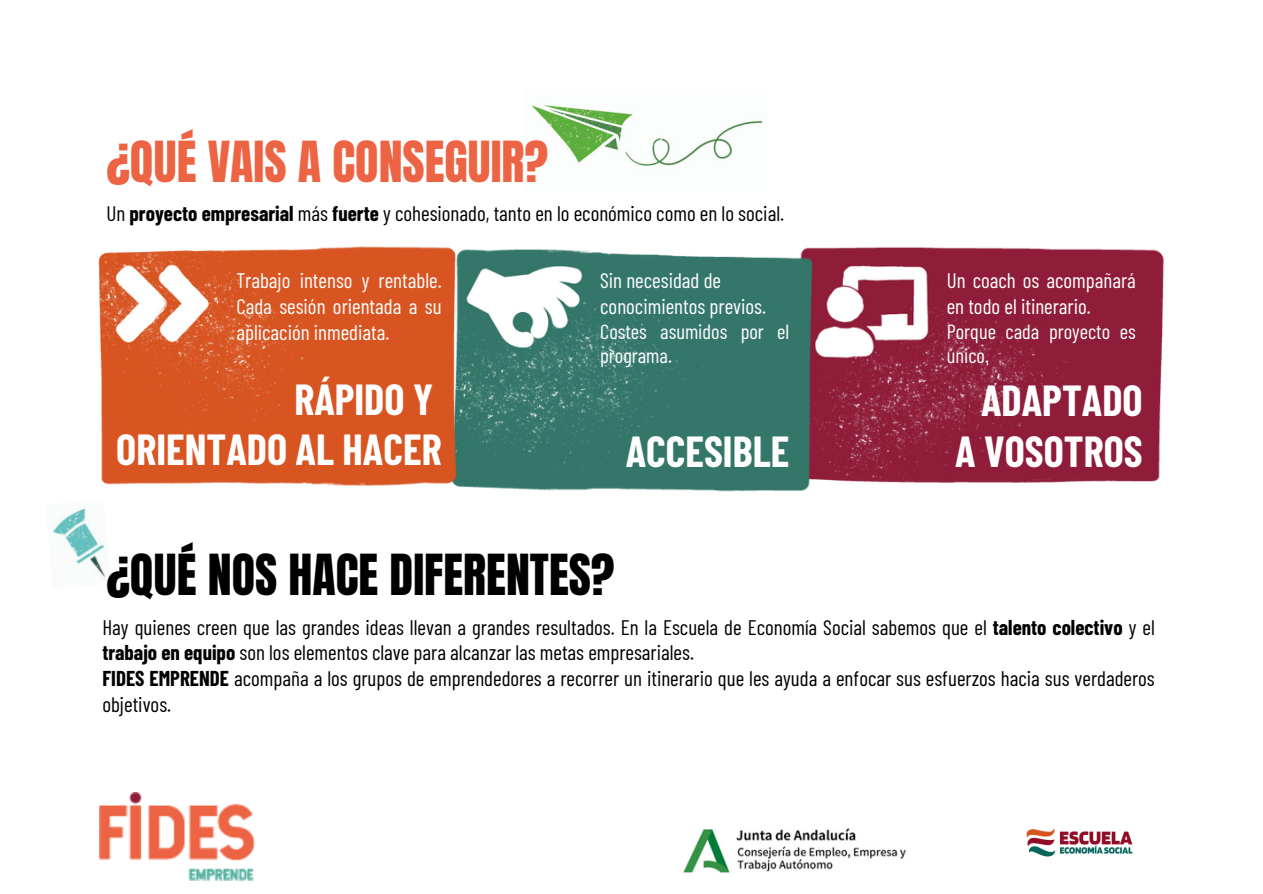
<style>
.page{position:relative;width:1263px;height:894px;background:#fff}
.page>*{position:absolute;margin:0;border:0;box-sizing:border-box;transform-origin:0 0}
.t1{font:48.15px "Anton";color:#000}
.t2{font:48.15px "Anton";color:#ec6443}
.t3{font:700 42.45px/50.7px "Barlow Condensed";color:#fff;text-align:right}
.t4{font:21px/25.8px "Barlow Condensed";color:#000}
.t5{font:21px/25.8px "Barlow Condensed";color:#fff;text-align:justify}
.t6{font:20.55px/24.8px "Barlow Condensed";color:#fff}
.s1{font-weight:700}
</style>
<div class="page">
<img style="left:531px;top:105px;width:232px;height:61px">
<img style="left:820px;top:247px;width:344px;height:236px">
<img style="left:465px;top:247px;width:355px;height:245px">
<img style="left:98px;top:246px;width:367px;height:241px">
<img style="left:53px;top:507px;width:53px;height:71px">
<img style="left:99px;top:792px;width:156px;height:88px">
<img style="left:683px;top:828px;width:223px;height:45px">
<img style="left:1026px;top:828px;width:107px;height:29px">
<p class="t2" style="left:106px;top:127px;width:443px">¿QUÉ VAIS A CONSEGUIR?</p>
<p class="t4" style="left:106px;top:200px;width:679px">Un <span class="s1">proyecto empresarial</span> más <span class="s1">fuerte</span> y cohesionado, tanto en lo económico como en lo social.</p>
<p class="t5" style="left:236px;top:266px;width:207px">Trabajo intenso y rentable.<br>Cada sesión orientada a su aplicación inmediata.</p>
<p class="t5" style="left:600px;top:266px;width:122px">Sin necesidad de</p>
<p class="t5" style="left:600px;top:292px;width:167px">conocimientos previos.</p>
<p class="t6" style="left:600px;top:318px;width:191px">Costes asumidos por el programa.</p>
<p class="t5" style="left:947px;top:266px;width:191px">Un coach os acompañará en todo el itinerario.</p>
<h2 class="t6" style="left:947px;top:318px;width:191px">Porque cada proyecto es único.</h2>
<p class="t3" style="left:116px;top:372px;width:327px">RÁPIDO Y<br>ORIENTADO AL HACER</p>
<p class="t3" style="left:981px;top:373px;width:163px">ADAPTADO</p>
<h2 class="t3" style="left:626px;top:424px;width:165px">ACCESIBLE</h2>
<p class="t3" style="left:955px;top:424px;width:189px">A VOSOTROS</p>
<p class="t1" style="left:106px;top:540px;width:510px">¿QUÉ NOS HACE DIFERENTES?</p>
<h1 class="t4" style="left:102px;top:613px;width:1054px">Hay quienes creen que las grandes ideas llevan a grandes resultados. En la Escuela de Economía Social sabemos que el <span class="s1">talento colectivo</span> y el <span class="s1">trabajo en equipo</span> son los elementos clave para alcanzar las metas empresariales.</h1>
<p class="t4" style="left:102px;top:665px;width:1054px"><span class="s1">FIDES EMPRENDE</span> acompaña a los grupos de emprendedores a recorrer un itinerario que les ayuda a enfocar sus esfuerzos hacia sus verdaderos objetivos.</p>
</div>
